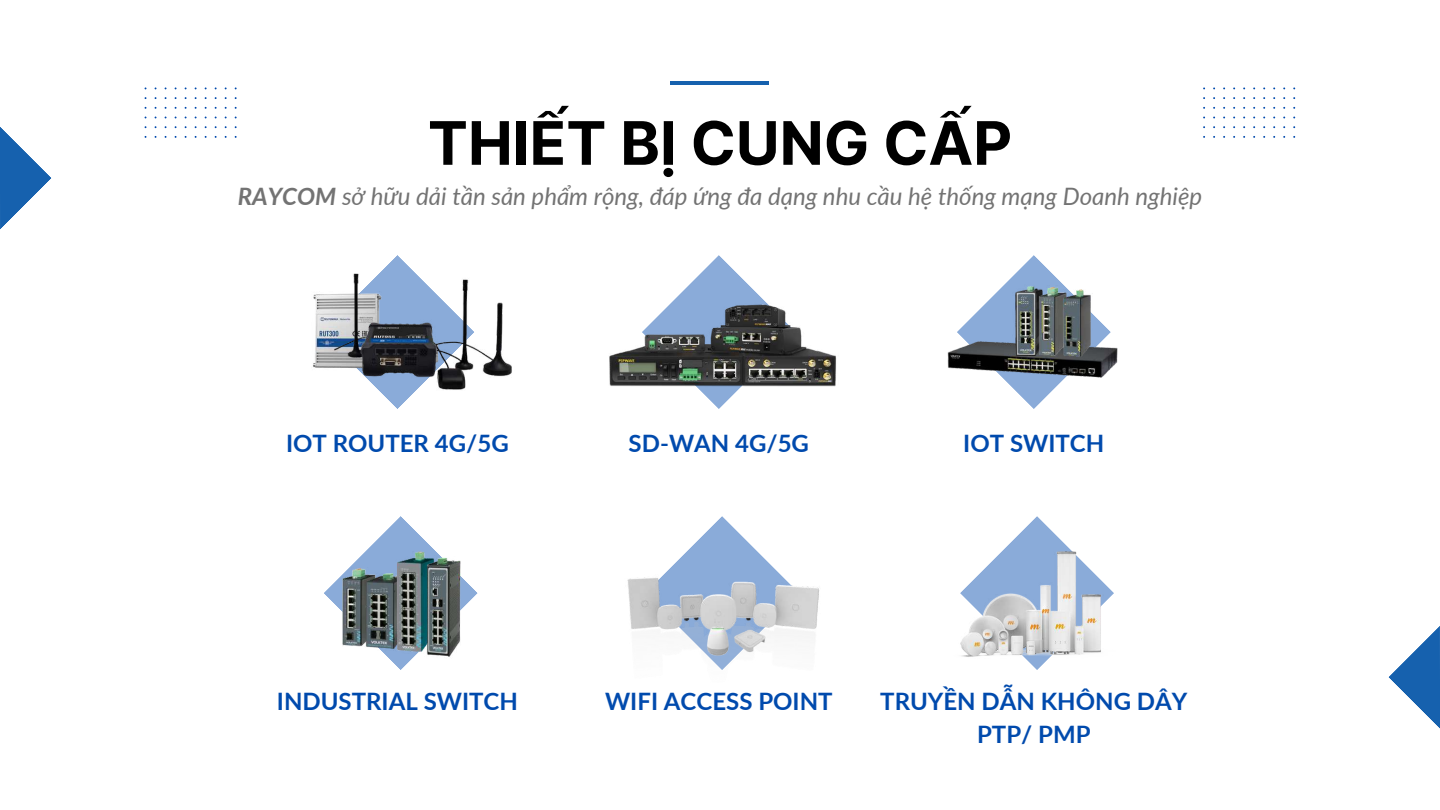
<style>
.page{position:relative;width:1440px;height:810px;background:#fff}
.page>*{position:absolute;margin:0;border:0;box-sizing:border-box;transform-origin:0 0}
.t1{font:700 60px "Inter";color:#000}
.t2{font:700 24px/33px "Lato";color:#004aad;text-align:center}
.t3{font:italic 24px "Lato";color:#737373}
.s1{font-weight:700}
</style>
<div class="page">
<svg style="left:1388px;top:626px;width:52px;height:103px"></svg>
<hr style="left:671px;top:81px;width:98px;height:4px;background:#1661ae">
<svg style="left:145px;top:87px;width:92px;height:51px"></svg>
<svg style="left:1203px;top:87px;width:92px;height:51px"></svg>
<svg style="left:0;top:127px;width:51px;height:102px"></svg>
<svg style="left:698px;top:255px;width:42px;height:21px"></svg>
<svg style="left:957px;top:255px;width:154px;height:154px"></svg>
<svg style="left:349px;top:516px;width:129px;height:154px"></svg>
<svg style="left:663px;top:516px;width:118px;height:59px"></svg>
<svg style="left:1020px;top:516px;width:34px;height:17px"></svg>
<img style="left:609px;top:276px;width:227px;height:133px">
<img style="left:960px;top:533px;width:154px;height:137px">
<img style="left:313px;top:294px;width:9px;height:74px">
<img style="left:322px;top:255px;width:190px;height:154px">
<img style="left:947px;top:339px;width:171px;height:41px">
<img style="left:1005px;top:285px;width:18px;height:72px">
<img style="left:1023px;top:285px;width:69px;height:72px">
<img style="left:1054px;top:289px;width:50px;height:70px">
<img style="left:324px;top:568px;width:58px;height:79px">
<img style="left:358px;top:570px;width:24px;height:81px">
<img style="left:382px;top:552px;width:72px;height:101px">
<img style="left:416px;top:556px;width:58px;height:102px">
<img style="left:627px;top:575px;width:192px;height:95px">
<h1 class="t1" style="left:428px;top:107px;width:586px">THIẾT BỊ CUNG CẤP</h1>
<p class="t3" style="left:238px;top:182px;width:966px"><span class="s1">RAYCOM</span> sở hữu dải tần sản phẩm rộng, đáp ứng đa dạng nhu cầu hệ thống mạng Doanh nghiệp</p>
<p class="t2" style="left:286px;top:426px;width:224px">IOT ROUTER 4G/5G</p>
<p class="t2" style="left:629px;top:426px;width:182px">SD-WAN 4G/5G</p>
<p class="t2" style="left:963px;top:426px;width:143px">IOT SWITCH</p>
<p class="t2" style="left:277px;top:684px;width:243px">INDUSTRIAL SWITCH</p>
<p class="t2" style="left:605px;top:684px;width:229px">WIFI ACCESS POINT</p>
<p class="t2" style="left:880px;top:684px;width:309px">TRUYỀN DẪN KHÔNG DÂY<br>PTP/ PMP</p>
</div>
